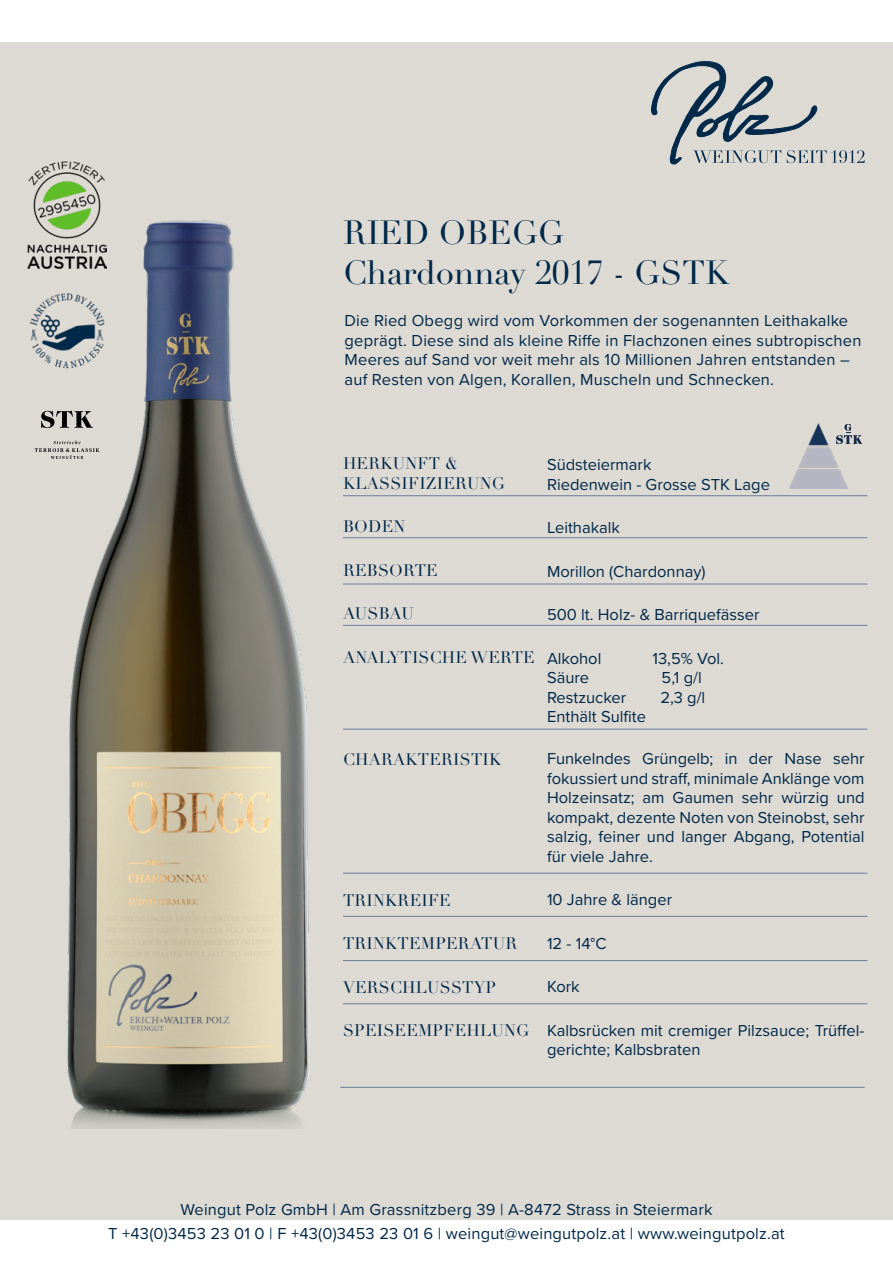
<style>
.page{position:relative;width:893px;height:1263px;background:#fff}
.page>*{position:absolute;margin:0;border:0;box-sizing:border-box;transform-origin:0 0}
.t1{font:33px/39.6px "Didot LT Pro";color:#002849}
.t2{font:16.5px/19.5px "Proxima Nova";letter-spacing:.01em;color:#002849}
.t3{font:16.5px/19.5px "Didot LT Pro";letter-spacing:.01em;color:#002849}
</style>
<div class="page">
<div style="left:0;top:43px;width:893px;height:1177px;background:#ddd9d3"></div>
<img style="left:67px;top:221px;width:242px;height:907px">
<hr style="left:343px;top:495px;width:524px;height:1px;background:#6b7d9b">
<hr style="left:343px;top:537px;width:524px;height:1px;background:#6b7d9b">
<hr style="left:343px;top:584px;width:524px;height:1px;background:#6b7d9b">
<hr style="left:343px;top:625px;width:524px;height:1px;background:#6b7d9b">
<hr style="left:343px;top:729px;width:524px;height:1px;background:#6b7d9b">
<hr style="left:343px;top:873px;width:524px;height:1px;background:#6b7d9b">
<hr style="left:343px;top:916px;width:524px;height:1px;background:#6b7d9b">
<hr style="left:343px;top:960px;width:524px;height:1px;background:#6b7d9b">
<hr style="left:343px;top:1003px;width:524px;height:1px;background:#6b7d9b">
<hr style="left:340px;top:1087px;width:525px;height:1px;background:#6b7d9b">
<img style="left:28px;top:162px;width:78px;height:107px">
<svg style="left:35px;top:441px;width:64px;height:18px"></svg>
<svg style="left:41px;top:411px;width:52px;height:17px"></svg>
<img style="left:789px;top:424px;width:59px;height:64px">
<img style="left:30px;top:293px;width:76px;height:79px">
<svg style="left:836px;top:424px;width:26px;height:20px"></svg>
<svg style="left:651px;top:61px;width:214px;height:104px"></svg>
<h1 class="t1" style="left:343px;top:214px;width:388px">RIED OBEGG<br>Chardonnay 2017 - GSTK</h1>
<p class="t2" style="left:344px;top:310px;width:518px">Die Ried Obegg wird vom Vorkommen der sogenannten Leithakalke geprägt. Diese sind als kleine Riffe in Flachzonen eines subtropischen Meeres auf Sand vor weit mehr als 10 Millionen Jahren entstanden – auf Resten von Algen, Korallen, Muscheln und Schnecken.</p>
<p class="t3" style="left:343px;top:454px;width:164px">HERKUNFT &amp;<br>KLASSIFIZIERUNG</p>
<p class="t3" style="left:343px;top:517px;width:64px">BODEN</p>
<p class="t3" style="left:343px;top:560px;width:96px">REBSORTE</p>
<p class="t3" style="left:343px;top:604px;width:73px">AUSBAU</p>
<p class="t3" style="left:343px;top:647px;width:193px">ANALYTISCHE WERTE</p>
<p class="t3" style="left:343px;top:749px;width:160px">CHARAKTERISTIK</p>
<p class="t3" style="left:343px;top:890px;width:109px">TRINKREIFE</p>
<p class="t3" style="left:343px;top:934px;width:176px">TRINKTEMPERATUR</p>
<p class="t3" style="left:343px;top:977px;width:155px">VERSCHLUSSTYP</p>
<p class="t3" style="left:343px;top:1021px;width:188px">SPEISEEMPFEHLUNG</p>
<p class="t2" style="left:547px;top:454px;width:224px">Südsteiermark<br>Riedenwein - Grosse STK Lage</p>
<p class="t2" style="left:547px;top:517px;width:75px">Leithakalk</p>
<p class="t2" style="left:547px;top:561px;width:160px">Morillon (Chardonnay)</p>
<p class="t2" style="left:547px;top:604px;width:214px">500 lt. Holz- &amp; Barriquefässer</p>
<p class="t2" style="left:547px;top:648px;width:56px">Alkohol</p>
<p class="t2" style="left:652px;top:648px;width:73px">13,5% Vol.</p>
<p class="t2" style="left:547px;top:667px;width:44px">Säure</p>
<p class="t2" style="left:662px;top:667px;width:42px">5,1 g/l</p>
<p class="t2" style="left:547px;top:687px;width:81px">Restzucker</p>
<p class="t2" style="left:660px;top:687px;width:47px">2,3 g/l</p>
<p class="t2" style="left:547px;top:706px;width:100px">Enthält Sulfite</p>
<p class="t2" style="left:547px;top:748px;width:319px;text-align:justify">Funkelndes Grüngelb; in der Nase sehr fokussiert und straff, minimale Anklänge vom Holzeinsatz; am Gaumen sehr würzig und kompakt, dezente Noten von Steinobst, sehr salzig, feiner und langer Abgang, Potential für viele Jahre.</p>
<p class="t2" style="left:547px;top:889px;width:127px">10 Jahre &amp; länger</p>
<p class="t2" style="left:547px;top:933px;width:61px">12 - 14°C</p>
<p class="t2" style="left:547px;top:976px;width:34px">Kork</p>
<p class="t2" style="left:547px;top:1020px;width:319px">Kalbsrücken mit cremiger Pilzsauce; Trüffel&shy;gerichte; Kalbsbraten</p>
<p class="t2" style="left:108px;top:1197px;width:678px;line-height:24px;text-align:center">Weingut Polz GmbH | Am Grassnitzberg 39 | A-8472 Strass in Steiermark<br>T +43(0)3453 23 01 0 | F +43(0)3453 23 01 6 | weingut@weingutpolz.at | www.weingutpolz.at</p>
</div>
